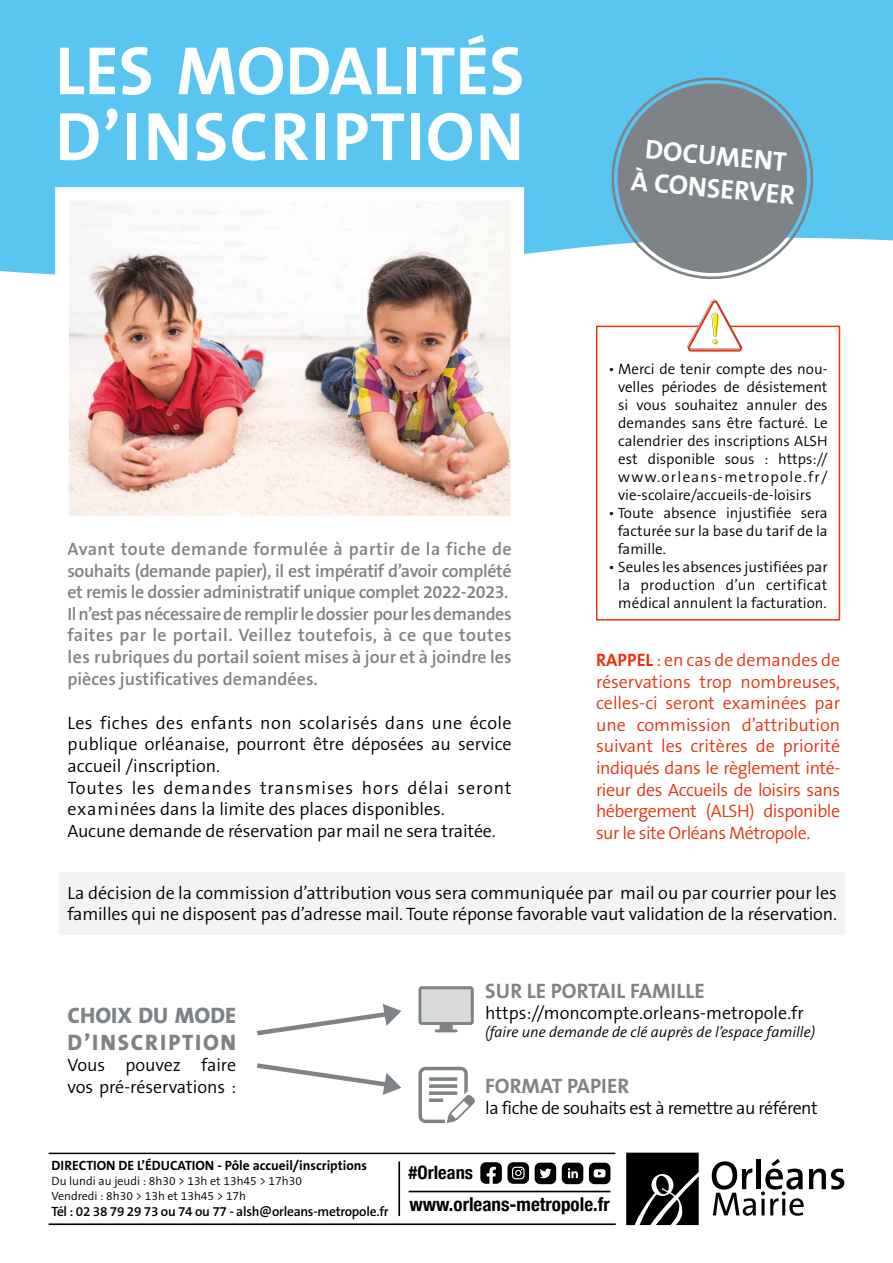
<style>
.page{position:relative;width:893px;height:1263px;background:#fff}
.page>*{position:absolute;margin:0;border:0;box-sizing:border-box;transform-origin:0 0}
.t1{font:700 69px/65.8px "The Sans B7";letter-spacing:.005em;color:#fff}
.t2{font:700 27.3px/32.8px "The Sans B7";color:#fff;text-align:center}
.t3{font:800 22.5px/27px "The Sans B8";letter-spacing:.07em;color:#7d8386}
.t4{font:700 21px "The Sans B7";color:#7d8386}
.t5{font:700 condensed 18.45px "Helvetica Neue";color:#000}
.t6{font:300 18px/21.6px "The Sans B4";color:#000}
.t7{font:600 18px/21.6px "The Sans B6";color:#7d8386}
.t8{font:300 18px/21.6px "The Sans B4";letter-spacing:-.025em;color:#e63312;text-align:justify}
.t9{font:300 18px "The Sans B4";letter-spacing:-.025em;color:#000}
.t10{font:300 15px/18px "The Sans B4";color:#000;text-align:justify}
.t11{font:italic 300 15px "The Sans B4";color:#000}
.t12{font:600 13.5px "The Sans B6";letter-spacing:-.02em;color:#000}
.t13{font:700 13.5px "The Sans B7";color:#000}
.t14{font:300 12px/15px "The Sans B4";color:#000}
.s1{font-family:"The Sans B7";font-weight:700}
</style>
<div class="page">
<div style="left:60px;top:873px;width:785px;height:62px;background:#f2f3f4"></div>
<svg style="left:0;top:0;width:893px;height:275px;background:#68c9f3"></svg>
<svg style="left:605px;top:72px;width:214px;height:208px;background:#839eaa"></svg>
<div style="left:596px;top:326px;width:244px;height:295px;border:2px solid #e63312"></div>
<svg style="left:418px;top:986px;width:56px;height:46px"></svg>
<svg style="left:420px;top:988px;width:52px;height:35px;background:#ced0d2"></svg>
<svg style="left:257px;top:1004px;width:144px;height:32px"></svg>
<svg style="left:257px;top:1063px;width:144px;height:32px"></svg>
<svg style="left:418px;top:1067px;width:57px;height:56px"></svg>
<img style="left:70px;top:202px;width:439px;height:312px">
<svg style="left:687px;top:299px;width:55px;height:53px"></svg>
<svg style="left:480px;top:1162px;width:49px;height:22px"></svg>
<svg style="left:535px;top:1162px;width:21px;height:22px"></svg>
<svg style="left:562px;top:1162px;width:21px;height:22px"></svg>
<svg style="left:589px;top:1162px;width:21px;height:22px"></svg>
<hr style="left:49px;top:1152px;width:566px;height:2px;background:#000">
<hr style="left:398px;top:1161px;width:2px;height:55px;background:#000">
<hr style="left:49px;top:1223px;width:567px;height:2px;background:#000">
<svg style="left:626px;top:1152px;width:73px;height:73px;background:#262626"></svg>
<svg style="left:712px;top:1159px;width:132px;height:57px"></svg>
<hr style="left:409px;top:1191px;width:201px;height:1px;background:#000">
<h1 class="t1" style="left:55px;top:40px;width:470px">LES MODALITÉS<br>D’INSCRIPTION</h1>
<p class="t7" style="left:68px;top:539px;width:446px">Avant toute demande formulée à partir de la fiche de souhaits (demande papier), il est impératif d’avoir complété et remis le dossier administratif unique complet 2022-2023.<br>Il n’est pas nécessaire de remplir le dossier pour les demandes faites par le portail. Veillez toutefois, à ce que toutes les rubriques du portail soient mises à jour et à joindre les pièces justificatives demandées.</p>
<p class="t6" style="left:68px;top:712px;width:446px">Les fiches des enfants non scolarisés dans une école publique orléanaise, pourront être déposées au service accueil /inscription.<br>Toutes les demandes transmises hors délai seront examinées dans la limite des places disponibles.<br>Aucune demande de réservation par mail ne sera traitée.</p>
<h2 class="t2" style="left:635px;top:133px;width:166px;rotate:5deg">DOCUMENT<br>À CONSERVER</h2>
<p class="t10" style="left:618px;top:360px;width:211px;text-indent:-10px">• Merci de tenir compte des nou&shy;velles périodes de désistement si vous souhaitez annuler des demandes sans être facturé. Le calendrier des inscriptions ALSH est disponible sous : https:// www.orleans-metropole.fr/ vie-scolaire/accueils-de-loisirs</p>
<p class="t10" style="left:618px;top:504px;width:211px;text-indent:-9px">• Toute absence injustifiée sera facturée sur la base du tarif de la famille.</p>
<p class="t10" style="left:618px;top:558px;width:211px;text-indent:-10px">• Seules les absences justifiées par la production d’un certificat médical annulent la facturation.</p>
<p class="t8" style="left:596px;top:650px;width:246px"><span class="s1">RAPPEL</span> : en cas de demandes de réservations trop nombreuses, celles-ci seront examinées par une commission d’attribution suivant les critères de priorité indiqués dans le règlement inté&shy;rieur des Accueils de loisirs sans hébergement (ALSH) disponible sur le site Orléans Métropole.</p>
<p class="t6" style="left:68px;top:882px;width:771px">La décision de la commission d’attribution vous sera communiquée par mail ou par courrier pour les familles qui ne disposent pas d’adresse mail. Toute réponse favorable vaut validation de la réservation.</p>
<p class="t3" style="left:68px;top:1002px;width:170px">CHOIX DU MODE<br>D’INSCRIPTION</p>
<p class="t6" style="left:68px;top:1055px;width:170px">Vous pouvez faire vos pré-réservations :</p>
<p class="t4" style="left:485px;top:980px;width:221px">SUR LE PORTAIL FAMILLE</p>
<p class="t6" style="left:485px;top:1003px;width:320px">https://moncompte.orleans-metropole.fr</p>
<p class="t11" style="left:485px;top:1024px;width:331px">(faire une demande de clé auprès de l’espace famille)</p>
<p class="t4" style="left:485px;top:1074px;width:146px">FORMAT PAPIER</p>
<p class="t9" style="left:485px;top:1099px;width:334px">la fiche de souhaits est à remettre au référent</p>
<p class="t13" style="left:51px;top:1158px;width:317px">DIRECTION DE L’ÉDUCATION - Pôle accueil/inscriptions</p>
<p class="t14" style="left:51px;top:1173px;width:252px">Du lundi au jeudi : 8h30 &gt; 13h et 13h45 &gt; 17h30<br>Vendredi : 8h30 &gt; 13h et 13h45 &gt; 17h</p>
<p class="t12" style="left:51px;top:1204px;width:560px">Tél : 02 38 79 29 73 ou 74 ou 77 - alsh@orleans-metropole.fr <sup>www.orleans-metropole.fr</sup></p>
<p class="t5" style="left:409px;top:1157px;width:66px">#Orleans</p>
</div>
